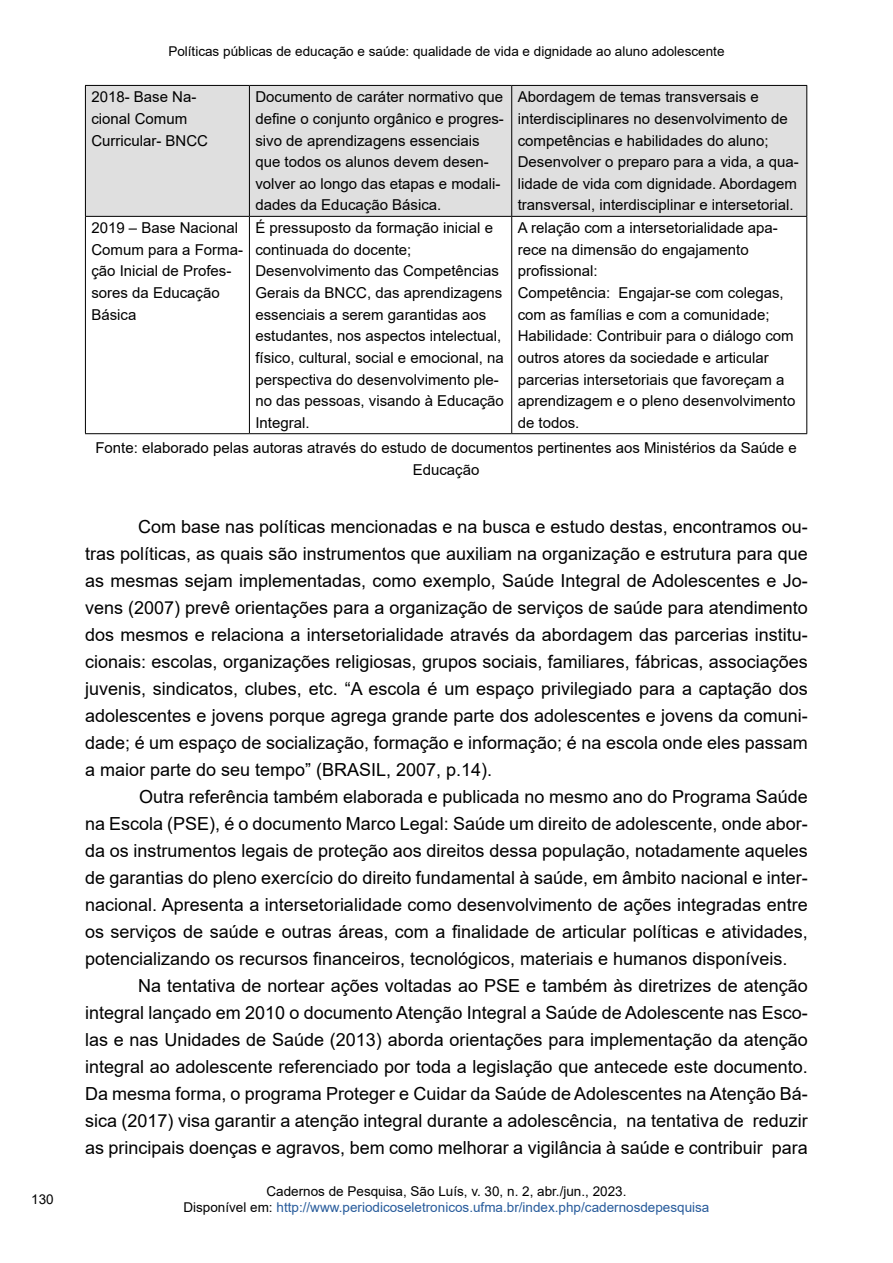
<style>
.page{position:relative;width:893px;height:1263px;background:#fff}
.page>*{position:absolute;margin:0;border:0;box-sizing:border-box;transform-origin:0 0}
.t1{font:18px/27px "Arial";color:#000;text-align:justify}
.t2{font:15px/21.6px "Arial";color:#000}
.t3{font:13.5px/16.2px "Arial";color:#275b9b;text-align:center}
.t4{font:13.5px "Arial";color:#000}
.s1{color:#000}
</style>
<div class="page">
<div style="left:86px;top:86px;width:720px;height:130px;background:#dfdfdf"></div>
<hr style="left:85px;top:85px;width:164px;height:1px;background:#000">
<hr style="left:85px;top:86px;width:1px;height:130px;background:#000">
<hr style="left:249px;top:85px;width:263px;height:1px;background:#000">
<hr style="left:249px;top:86px;width:1px;height:130px;background:#000">
<hr style="left:512px;top:85px;width:295px;height:1px;background:#000">
<hr style="left:511px;top:86px;width:1px;height:130px;background:#000">
<hr style="left:806px;top:86px;width:1px;height:130px;background:#000">
<hr style="left:85px;top:216px;width:164px;height:1px;background:#000">
<hr style="left:85px;top:217px;width:1px;height:216px;background:#000">
<hr style="left:249px;top:216px;width:263px;height:1px;background:#000">
<hr style="left:249px;top:217px;width:1px;height:216px;background:#000">
<hr style="left:512px;top:216px;width:295px;height:1px;background:#000">
<hr style="left:511px;top:217px;width:1px;height:216px;background:#000">
<hr style="left:806px;top:217px;width:1px;height:216px;background:#000">
<hr style="left:85px;top:433px;width:164px;height:1px;background:#000">
<hr style="left:249px;top:433px;width:263px;height:1px;background:#000">
<hr style="left:512px;top:433px;width:295px;height:1px;background:#000">
<p class="t4" style="left:168px;top:42px;width:558px">Políticas públicas de educação e saúde: qualidade de vida e dignidade ao aluno adolescente</p>
<p class="t2" style="left:91px;top:86px;width:118px">2018- Base Na&shy;cional Comum<br>Curricular- BNCC</p>
<p class="t2" style="left:255px;top:86px;width:250px">Documento de caráter normativo que define o conjunto orgânico e progres&shy;sivo de aprendizagens essenciais que todos os alunos devem desen&shy;volver ao longo das etapas e modali&shy;dades da Educação Básica.</p>
<p class="t2" style="left:518px;top:86px;width:282px">Abordagem de temas transversais e interdisciplinares no desenvolvimento de competências e habilidades do aluno; Desenvolver o preparo para a vida, a qua&shy;lidade de vida com dignidade. Abordagem transversal, interdisciplinar e intersetorial.</p>
<p class="t2" style="left:91px;top:217px;width:153px">2019 – Base Nacional<br>Comum para a Forma&shy;ção Inicial de Profes&shy;sores da Educação<br>Básica</p>
<p class="t2" style="left:255px;top:217px;width:250px">É pressuposto da formação inicial e continuada do docente;<br>Desenvolvimento das Competências<br>Gerais da BNCC, das aprendizagens essenciais a serem garantidas aos estudantes, nos aspectos intelectual, físico, cultural, social e emocional, na perspectiva do desenvolvimento ple&shy;no das pessoas, visando à Educação<br>Integral.</p>
<p class="t2" style="left:518px;top:217px;width:279px">A relação com a intersetorialidade apa&shy;rece na dimensão do engajamento profissional:<br>Competência: Engajar-se com colegas, com as famílias e com a comunidade; Habilidade: Contribuir para o diálogo com outros atores da sociedade e articular parcerias intersetoriais que favoreçam a aprendizagem e o pleno desenvolvimento de todos.</p>
<p class="t2" style="left:95px;top:437px;width:703px;text-align:center">Fonte: elaborado pelas autoras através do estudo de documentos pertinentes aos Ministérios da Saúde e<br>Educação</p>
<p class="t1" style="left:85px;top:513px;width:724px;text-indent:53px">Com base nas políticas mencionadas e na busca e estudo destas, encontramos ou&shy;tras políticas, as quais são instrumentos que auxiliam na organização e estrutura para que as mesmas sejam implementadas, como exemplo, Saúde Integral de Adolescentes e Jo&shy;vens (2007) prevê orientações para a organização de serviços de saúde para atendimento dos mesmos e relaciona a intersetorialidade através da abordagem das parcerias institu&shy;cionais: escolas, organizações religiosas, grupos sociais, familiares, fábricas, associações juvenis, sindicatos, clubes, etc. “A escola é um espaço privilegiado para a captação dos adolescentes e jovens porque agrega grande parte dos adolescentes e jovens da comuni&shy;dade; é um espaço de socialização, formação e informação; é na escola onde eles passam a maior parte do seu tempo” (BRASIL, 2007, p.14).</p>
<p class="t1" style="left:85px;top:783px;width:724px;text-indent:54px">Outra referência também elaborada e publicada no mesmo ano do Programa Saúde na Escola (PSE), é o documento Marco Legal: Saúde um direito de adolescente, onde abor&shy;da os instrumentos legais de proteção aos direitos dessa população, notadamente aqueles de garantias do pleno exercício do direito fundamental à saúde, em âmbito nacional e inter&shy;nacional. Apresenta a intersetorialidade como desenvolvimento de ações integradas entre os serviços de saúde e outras áreas, com a finalidade de articular políticas e atividades, potencializando os recursos financeiros, tecnológicos, materiais e humanos disponíveis.</p>
<p class="t1" style="left:85px;top:972px;width:724px;text-indent:53px">Na tentativa de nortear ações voltadas ao PSE e também às diretrizes de atenção integral lançado em 2010 o documento Atenção Integral a Saúde de Adolescente nas Esco&shy;las e nas Unidades de Saúde (2013) aborda orientações para implementação da atenção integral ao adolescente referenciado por toda a legislação que antecede este documento.<br>Da mesma forma, o programa Proteger e Cuidar da Saúde de Adolescentes na Atenção Bá&shy;sica (2017) visa garantir a atenção integral durante a adolescência, na tentativa de reduzir as principais doenças e agravos, bem como melhorar a vigilância à saúde e contribuir para</p>
<p class="t4" style="left:31px;top:1190px;width:24px">130</p>
<p class="t3" style="left:183px;top:1183px;width:527px"><span class="s1">Cadernos de Pesquisa, São Luís, v. 30, n. 2, abr./jun., 2023.<br>Disponível em:</span> http://www.periodicoseletronicos.ufma.br/index.php/cadernosdepesquisa</p>
</div>
